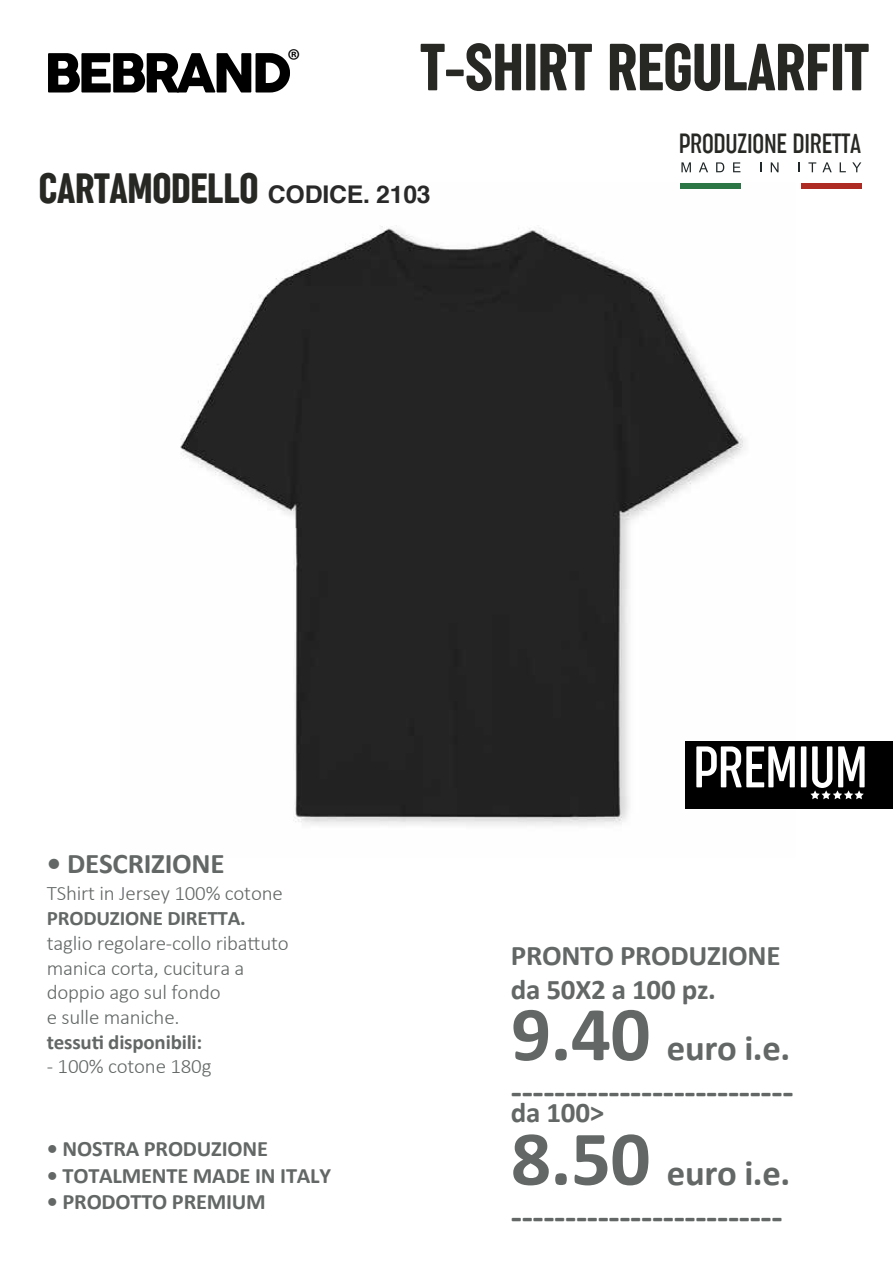
<style>
.page{position:relative;width:893px;height:1263px;background:#fff}
.page>*{position:absolute;margin:0;border:0;box-sizing:border-box;transform-origin:0 0}
.t1{font:68.85px "Sugo Pro Classic Trial";letter-spacing:-.01em;color:#272724}
.t2{font:300 60.6px "Sugo Pro Classic Trial";letter-spacing:-.01em;color:#fff}
.t3{font:52.95px "COCOGOOSE";letter-spacing:-.075em;color:#000}
.t4{font:44.1px "Sugo Pro Classic Trial";letter-spacing:-.01em;color:#272724}
.t5{font:700 36px/43.2px "Calibri";letter-spacing:-.01em;color:#636867}
.t6{font:700 28.5px/34.2px "Calibri";letter-spacing:-.01em;color:#636867}
.t7{font:300 28.35px "Sugo Pro Classic Trial";letter-spacing:-.01em;color:#272724}
.t8{font:700 22.05px "Calibri";letter-spacing:-.01em;color:#636867}
.t9{font:300 20.55px/24.8px "Calibri";letter-spacing:-.01em;color:#636867}
.t10{font:700 20.55px "Calibri";letter-spacing:-.01em;color:#636867}
.s1{font-family:"Helvetica";font-weight:700;font-size:24.3px;color:#292929}
.s2{font-size:78px}
</style>
<div class="page">
<img style="left:180px;top:183px;width:615px;height:643px">
<svg style="left:681px;top:162px;width:10px;height:10px"></svg>
<svg style="left:699px;top:162px;width:9px;height:10px"></svg>
<svg style="left:716px;top:162px;width:8px;height:10px"></svg>
<svg style="left:733px;top:162px;width:7px;height:10px"></svg>
<svg style="left:771px;top:162px;width:7px;height:10px"></svg>
<svg style="left:808px;top:162px;width:8px;height:10px"></svg>
<svg style="left:822px;top:162px;width:10px;height:10px"></svg>
<svg style="left:840px;top:162px;width:6px;height:10px"></svg>
<svg style="left:852px;top:162px;width:9px;height:10px"></svg>
<div style="left:680px;top:183px;width:60px;height:6px;background:#2c7645"></div>
<div style="left:801px;top:183px;width:61px;height:6px;background:#ae2b24"></div>
<div style="left:685px;top:741px;width:208px;height:67px;background:#000"></div>
<svg style="left:810px;top:790px;width:54px;height:9px"></svg>
<h3 class="t3" style="left:44px;top:33px;width:258px">BEBRAND<sup>®</sup></h3>
<h1 class="t1" style="left:420px;top:28px;width:450px">T-SHIRT REGULARFIT</h1>
<h3 class="t7" style="left:679px;top:127px;width:184px">PRODUZIONE DIRETTA</h3>
<h3 class="t4" style="left:39px;top:163px;width:393px">CARTAMODELLO <span class="s1">CODICE. 2103</span></h3>
<h3 class="t6" style="left:47px;top:846px;width:179px">• DESCRIZIONE</h3>
<p class="t9" style="left:47px;top:881px;width:237px">TShirt in Jersey 100% cotone</p>
<p class="t10" style="left:47px;top:905px;width:201px">PRODUZIONE DIRETTA.</p>
<p class="t9" style="left:47px;top:930px;width:243px">taglio regolare-collo ribattuto manica corta, cucitura a doppio ago sul fondo<br>e sulle maniche.</p>
<p class="t10" style="left:47px;top:1029px;width:157px">tessuti disponibili:</p>
<p class="t9" style="left:47px;top:1054px;width:166px">- 100% cotone 180g</p>
<p class="t8" style="left:47px;top:1135px;width:223px">• NOSTRA PRODUZIONE</p>
<p class="t8" style="left:47px;top:1161px;width:286px">• TOTALMENTE MADE IN ITALY</p>
<p class="t8" style="left:47px;top:1188px;width:221px">• PRODOTTO PREMIUM</p>
<h2 class="t2" style="left:693px;top:733px;width:176px">PREMIUM</h2>
<h3 class="t6" style="left:511px;top:939px;width:271px">PRONTO PRODUZIONE da 50X2 a 100 pz.</h3>
<h3 class="t5" style="left:511px;top:1026px;width:284px"><span class="s2">9.40</span> euro i.e. --------------------------</h3>
<h3 class="t6" style="left:511px;top:1096px;width:95px">da 100&gt;</h3>
<h3 class="t5" style="left:511px;top:1151px;width:281px"><span class="s2">8.50</span> euro i.e. -------------------------</h3>
</div>
